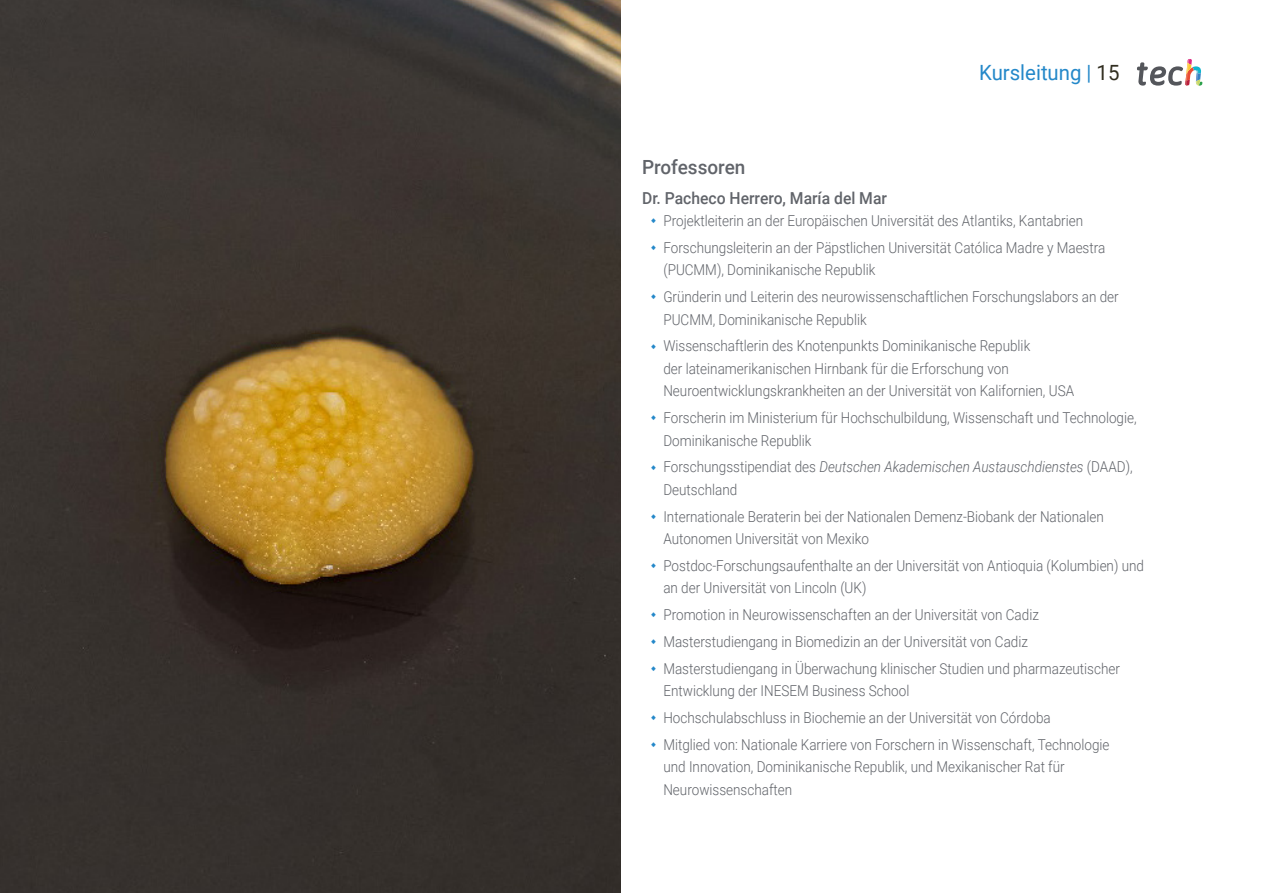
<style>
.page{position:relative;width:1263px;height:893px;background:#fff}
.page>*{position:absolute;margin:0;border:0;box-sizing:border-box;transform-origin:0 0}
.t1{font:21px "Roboto";color:#2488c9}
.t2{font:500 19.5px "Roboto";color:#61646a}
.t3{font:500 16.5px "Roboto";color:#61646a;scale:.95 1}
.t4{font:300 15px/26.7px "Roboto";color:#61646a;scale:.9 1}
.s1{color:#312e20}
.s2{font-style:italic}
</style>
<div class="page">
<img style="left:1px;top:0;width:620px;height:893px">
<svg style="left:1137px;top:59px;width:65px;height:27px"></svg>
<h1 class="t1" style="left:979px;top:57px;width:142px">Kursleitung | <span class="s1">15</span></h1>
<h2 class="t2" style="left:642px;top:154px;width:105px">Professoren</h2>
<p class="t3" style="left:642px;top:186px;width:259px">Dr. Pacheco Herrero, María del Mar</p>
<p class="t4" style="left:663px;top:207px;width:492px">Projektleiterin an der Europäischen Universität des Atlantiks, Kantabrien<br>Forschungsleiterin an der Päpstlichen Universität Católica Madre y Maestra</p>
<p class="t4" style="left:663px;top:256px;width:507px">(PUCMM), Dominikanische Republik<br>Gründerin und Leiterin des neurowissenschaftlichen Forschungslabors an der</p>
<p class="t4" style="left:663px;top:305px;width:409px">PUCMM, Dominikanische Republik<br>Wissenschaftlerin des Knotenpunkts Dominikanische Republik</p>
<p class="t4" style="left:663px;top:357px;width:458px;line-height:22.5px">der lateinamerikanischen Hirnbank für die Erforschung von<br>Neuroentwicklungskrankheiten an der Universität von Kalifornien, USA</p>
<p class="t4" style="left:663px;top:406px;width:527px;line-height:22.5px">Forscherin im Ministerium für Hochschulbildung, Wissenschaft und Technologie,<br>Dominikanische Republik</p>
<p class="t4" style="left:663px;top:455px;width:523px;line-height:22.5px">Forschungsstipendiat des <span class="s2">Deutschen Akademischen Austauschdienstes</span> (DAAD),<br>Deutschland</p>
<p class="t4" style="left:663px;top:505px;width:491px;line-height:22.5px">Internationale Beraterin bei der Nationalen Demenz-Biobank der Nationalen<br>Autonomen Universität von Mexiko</p>
<p class="t4" style="left:663px;top:554px;width:536px;line-height:22.5px">Postdoc-Forschungsaufenthalte an der Universität von Antioquia (Kolumbien) und an der Universität von Lincoln (UK)</p>
<p class="t4" style="left:663px;top:601px;width:509px">Promotion in Neurowissenschaften an der Universität von Cadiz<br>Masterstudiengang in Biomedizin an der Universität von Cadiz<br>Masterstudiengang in Überwachung klinischer Studien und pharmazeutischer</p>
<p class="t4" style="left:663px;top:677px;width:497px">Entwicklung der INESEM Business School<br>Hochschulabschluss in Biochemie an der Universität von Córdoba<br>Mitglied von: Nationale Karriere von Forschern in Wissenschaft, Technologie</p>
<p class="t4" style="left:663px;top:755px;width:447px;line-height:22.5px">und Innovation, Dominikanische Republik, und Mexikanischer Rat für<br>Neurowissenschaften</p>
</div>
